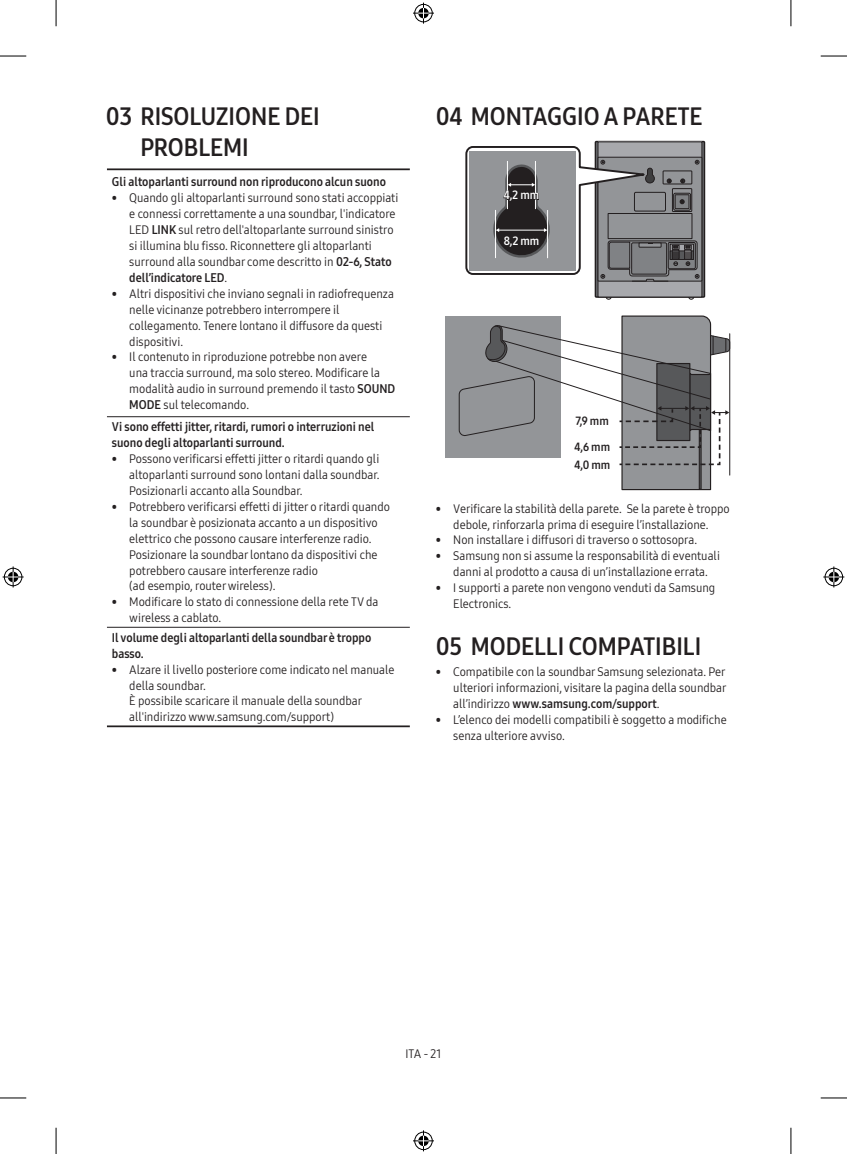
<style>
.page{position:relative;width:847px;height:1154px;background:#fff}
.page>*{position:absolute;margin:0;border:0;box-sizing:border-box;transform-origin:0 0}
.t1{font:24.5px/31.8px "Samsung One 700 C";color:#231f20}
.t2{font:12.25px/15.9px "Samsung One 400 C";color:#231f20}
.P_Emphasis{font:12.25px/15.9px "Samsung One 700 C";color:#231f20}
.P_Emphasis_Center{font:11.72px "Samsung One 700 C";color:#231f20}
.P_Emphasis_Center_Wh{font:11.72px "Samsung One 700 C";color:#fff}
.s1{font-family:"Samsung One 700 C"}
</style>
<div class="page">
<hr style="left:107px;top:627px;width:302px;height:1px;background:#231f20">
<hr style="left:107px;top:168px;width:302px;height:2px;background:#231f20">
<hr style="left:107px;top:725px;width:302px;height:2px;background:#231f20">
<hr style="left:107px;top:416px;width:302px;height:1px;background:#231f20">
<div style="left:594px;top:141px;width:111px;height:157px;border:1px solid #231f20"></div>
<div style="left:597px;top:142px;width:104px;height:155px;background:#a8a9ad"></div>
<div style="left:597px;top:141px;width:105px;height:156px;border:1px solid #231f20"></div>
<svg style="left:465px;top:145px;width:237px;height:137px"></svg>
<svg style="left:445px;top:315px;width:285px;height:176px"></svg>
<svg style="left:0;top:56px;width:26px;height:1px"></svg>
<svg style="left:820px;top:56px;width:26px;height:1px"></svg>
<svg style="left:0;top:1097px;width:26px;height:1px"></svg>
<svg style="left:820px;top:1097px;width:26px;height:1px"></svg>
<svg style="left:56px;top:0;width:1px;height:26px"></svg>
<svg style="left:56px;top:1128px;width:1px;height:26px"></svg>
<svg style="left:790px;top:0;width:1px;height:26px"></svg>
<svg style="left:790px;top:1128px;width:1px;height:26px"></svg>
<svg style="left:413px;top:3px;width:21px;height:21px"></svg>
<svg style="left:413px;top:1130px;width:21px;height:21px"></svg>
<svg style="left:3px;top:566px;width:21px;height:21px"></svg>
<svg style="left:823px;top:566px;width:21px;height:21px"></svg>
<p class="t1" style="left:140px;top:100px;width:181px;text-indent:-35px">03 RISOLUZIONE DEI<br>PROBLEMI</p>
<h4 class="P_Emphasis" style="left:112px;top:174px;width:275px">Gli altoparlanti surround non riproducono alcun suono</h4>
<p class="t2" style="left:129px;top:190px;width:270px;text-indent:-17px">• Quando gli altoparlanti surround sono stati accoppiati e connessi correttamente a una soundbar, l'indicatore LED <span class="s1">LINK</span> sul retro dell'altoparlante surround sinistro si illumina blu fisso. Riconnettere gli altoparlanti surround alla soundbar come descritto in <span class="s1">02-6, Stato dell’indicatore LED</span>.</p>
<p class="t2" style="left:129px;top:285px;width:266px;text-indent:-17px">• Altri dispositivi che inviano segnali in radiofrequenza nelle vicinanze potrebbero interrompere il collegamento. Tenere lontano il diffusore da questi dispositivi.</p>
<p class="t2" style="left:129px;top:349px;width:267px;text-indent:-17px">• Il contenuto in riproduzione potrebbe non avere<br>una traccia surround, ma solo stereo. Modificare la modalità audio in surround premendo il tasto <span class="s1">SOUND MODE</span> sul telecomando.</p>
<h4 class="P_Emphasis" style="left:112px;top:419px;width:264px">Vi sono effetti jitter, ritardi, rumori o interruzioni nel suono degli altoparlanti surround.</h4>
<p class="t2" style="left:129px;top:451px;width:252px;text-align:justify;text-indent:-17px">• Possono verificarsi effetti jitter o ritardi quando gli altoparlanti surround sono lontani dalla soundbar.<br>Posizionarli accanto alla Soundbar.</p>
<p class="t2" style="left:129px;top:498px;width:262px;text-indent:-17px">• Potrebbero verificarsi effetti di jitter o ritardi quando la soundbar è posizionata accanto a un dispositivo elettrico che possono causare interferenze radio.<br>Posizionare la soundbar lontano da dispositivi che potrebbero causare interferenze radio<br>(ad esempio, router wireless).</p>
<p class="t2" style="left:129px;top:594px;width:251px;text-indent:-17px">• Modificare lo stato di connessione della rete TV da wireless a cablato.</p>
<h4 class="P_Emphasis" style="left:112px;top:629px;width:261px">Il volume degli altoparlanti della soundbar è troppo basso.</h4>
<p class="t2" style="left:129px;top:661px;width:266px;text-indent:-17px">• Alzare il livello posteriore come indicato nel manuale della soundbar.<br>È possibile scaricare il manuale della soundbar all'indirizzo www.samsung.com/support)</p>
<p class="t1" style="left:436px;top:100px;width:268px">04 MONTAGGIO A PARETE</p>
<h4 class="P_Emphasis_Center_Wh" style="left:503px;top:187px;width:37px">4,2 mm</h4>
<h4 class="P_Emphasis_Center_Wh" style="left:503px;top:233px;width:37px">8,2 mm</h4>
<h4 class="P_Emphasis_Center" style="left:575px;top:413px;width:34px">7,9 mm</h4>
<h4 class="P_Emphasis_Center" style="left:574px;top:439px;width:37px">4,6 mm</h4>
<h4 class="P_Emphasis_Center" style="left:574px;top:457px;width:38px">4,0 mm</h4>
<p class="t2" style="left:436px;top:500px;width:295px;text-align:center">• Verificare la stabilità della parete. Se la parete è troppo debole, rinforzarla prima di eseguire l’installazione.</p>
<p class="t2" style="left:436px;top:532px;width:262px">• Non installare i diffusori di traverso o sottosopra.</p>
<p class="t2" style="left:436px;top:548px;width:285px;text-align:center">• Samsung non si assume la responsabilità di eventuali danni al prodotto a causa di un’installazione errata.</p>
<p class="t2" style="left:453px;top:580px;width:263px;text-indent:-17px">• I supporti a parete non vengono venduti da Samsung<br>Electronics.</p>
<p class="t1" style="left:436px;top:630px;width:267px">05 MODELLI COMPATIBILI</p>
<p class="t2" style="left:453px;top:663px;width:274px;text-align:justify;text-indent:-17px">• Compatibile con la soundbar Samsung selezionata. Per ulteriori informazioni, visitare la pagina della soundbar all’indirizzo <span class="s1">www.samsung.com/support</span>.</p>
<p class="t2" style="left:453px;top:711px;width:275px;text-indent:-17px">• L’elenco dei modelli compatibili è soggetto a modifiche senza ulteriore avviso.</p>
<p class="t2" style="left:405px;top:1045px;width:37px">ITA - 21</p>
</div>
